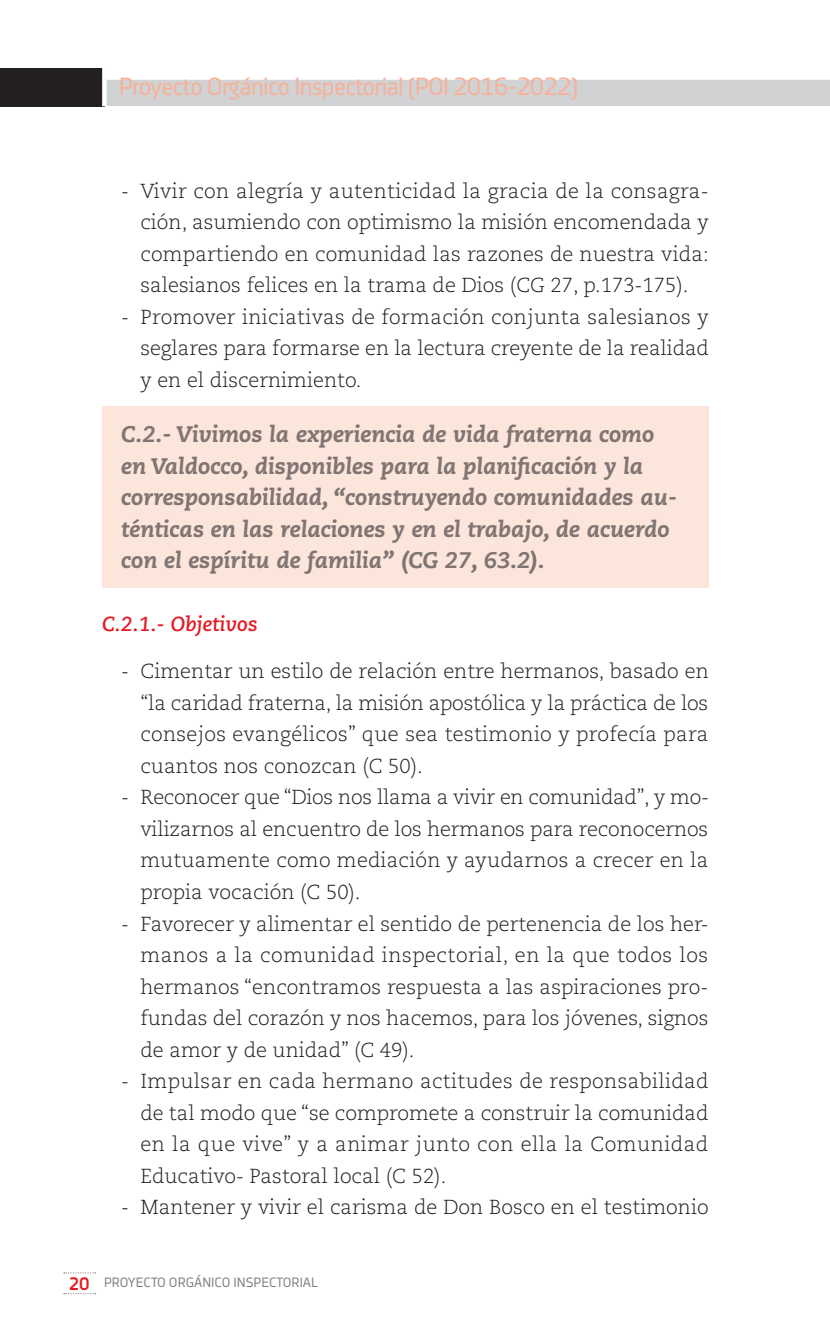
<style>
.page{position:relative;width:830px;height:1340px;background:#fff}
.page>*{position:absolute;margin:0;border:0;box-sizing:border-box;transform-origin:0 0}
.t1{font:24.75px "Decima Nova Pro";letter-spacing:-.03em;color:#f6b199}
.t2{font:italic 800 22.5px/31.5px "Caecilia";color:#807572}
.t3{font:300 20.25px/31.5px "Caecilia";color:#231f20;text-align:justify}
.t4{font:italic 700 20.25px "Caecilia";color:#e51a23}
.t5{font:13.5px "Decima Nova Pro";color:#808285}
.s1{font-weight:700;font-size:18px;color:#e51a23}
</style>
<div class="page">
<div style="left:107px;top:79px;width:722px;height:27px;background:#d1d2d4"></div>
<div style="left:0;top:68px;width:104px;height:38px;background:#231f20"></div>
<div style="left:102px;top:68px;width:5px;height:38px;background:#fff"></div>
<svg style="left:64px;top:1272px;width:32px;height:1px"></svg>
<svg style="left:64px;top:1293px;width:32px;height:1px"></svg>
<div style="left:102px;top:406px;width:606px;height:181px;background:#fce6dc"></div>
<p class="t1" style="left:119px;top:72px;width:461px">PROYECTO ORGÁNICO INSPECTORIAL (POI 2016-2022)</p>
<p class="t3" style="left:140px;top:175px;width:569px;text-indent:-19px">- Vivir con alegría y autenticidad la gracia de la consagra&shy;ción, asumiendo con optimismo la misión encomendada y compartiendo en comunidad las razones de nuestra vida: salesianos felices en la trama de Dios (CG 27, p.173-175).</p>
<p class="t3" style="left:140px;top:301px;width:569px;text-indent:-19px">- Promover iniciativas de formación conjunta salesianos y seglares para formarse en la lectura creyente de la realidad y en el discernimiento.</p>
<p class="t2" style="left:121px;top:419px;width:557px">C.2.- Vivimos la experiencia de vida fraterna como en Valdocco, disponibles para la planificación y la corresponsabilidad, “construyendo comunidades au&shy;ténticas en las relaciones y en el trabajo, de acuerdo con el espíritu de familia” (CG 27, 63.2).</p>
<p class="t4" style="left:102px;top:612px;width:157px">C.2.1.- Objetivos</p>
<p class="t3" style="left:140px;top:656px;width:569px;text-indent:-19px">- Cimentar un estilo de relación entre hermanos, basado en “la caridad fraterna, la misión apostólica y la práctica de los consejos evangélicos” que sea testimonio y profecía para cuantos nos conozcan (C 50).</p>
<p class="t3" style="left:140px;top:782px;width:569px;text-indent:-19px">- Reconocer que “Dios nos llama a vivir en comunidad”, y mo&shy;vilizarnos al encuentro de los hermanos para reconocernos mutuamente como mediación y ayudarnos a crecer en la propia vocación (C 50).</p>
<p class="t3" style="left:140px;top:908px;width:569px;text-indent:-19px">- Favorecer y alimentar el sentido de pertenencia de los her&shy;manos a la comunidad inspectorial, en la que todos los hermanos “encontramos respuesta a las aspiraciones pro&shy;fundas del corazón y nos hacemos, para los jóvenes, signos de amor y de unidad” (C 49).</p>
<p class="t3" style="left:140px;top:1065px;width:569px;text-indent:-19px">- Impulsar en cada hermano actitudes de responsabilidad de tal modo que “se compromete a construir la comunidad en la que vive” y a animar junto con ella la Comunidad Educativo- Pastoral local (C 52).</p>
<p class="t3" style="left:121px;top:1191px;width:588px">- Mantener y vivir el carisma de Don Bosco en el testimonio</p>
<p class="t5" style="left:69px;top:1274px;width:250px"><span class="s1">20</span> PROYECTO ORGÁNI CO INSPECTORIAL</p>
</div>
